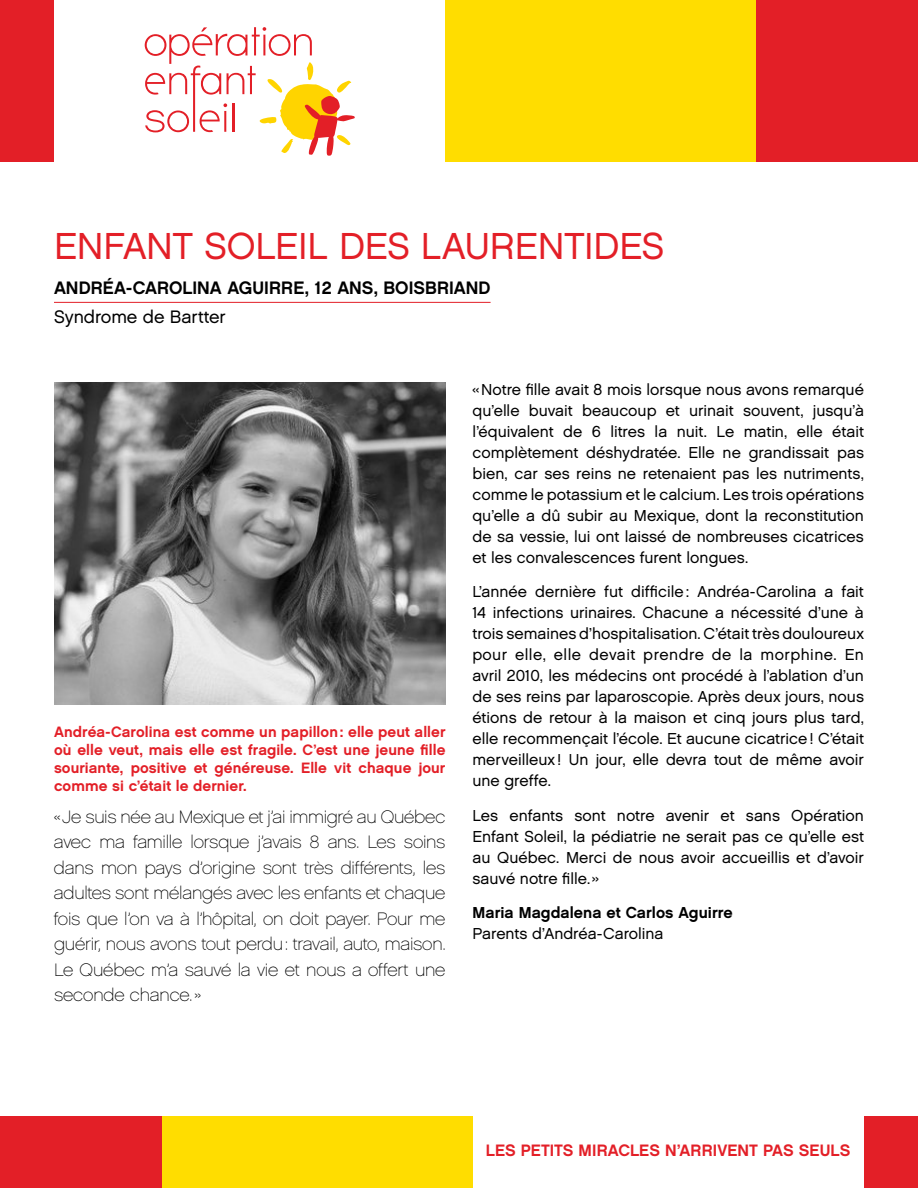
<style>
.page{position:relative;width:918px;height:1188px;background:#fff}
.page>*{position:absolute;margin:0;border:0;box-sizing:border-box;transform-origin:0 0}
.t1{font:37.5px "Chalet London Nineteen Sixty";letter-spacing:-.005em;color:#e31f27}
.t2{font:18px/25.5px "Chalet Paris Nineteen Sixty";letter-spacing:-.01em;color:#000;text-align:justify}
.t3{font:18px "Chalet New York Nineteen Sixty";letter-spacing:.005em;color:#000}
.t4{font:18px "Chalet London Nineteen Sixty";letter-spacing:-.005em;color:#000}
.t5{font:16.5px "Chalet New York Nineteen Sixty";letter-spacing:.005em;color:#e31f27}
.t6{font:15.9px/21px "Chalet London Nineteen Sixty";color:#000;text-align:justify}
.t7{font:15.9px "Chalet New York Nineteen Sixty";color:#000}
.t8{font:15px/18px "Chalet New York Nineteen Sixty";letter-spacing:.005em;color:#e31f27;text-align:justify}
</style>
<div class="page">
<div style="left:756px;top:0;width:162px;height:162px;background:#e31f27"></div>
<div style="left:0;top:1117px;width:162px;height:71px;background:#e31f27"></div>
<div style="left:446px;top:0;width:310px;height:162px;background:#fd0"></div>
<div style="left:162px;top:1117px;width:310px;height:71px;background:#fd0"></div>
<div style="left:0;top:0;width:54px;height:162px;background:#e31f27"></div>
<div style="left:864px;top:1117px;width:54px;height:71px;background:#e31f27"></div>
<img style="left:54px;top:382px;width:392px;height:322px">
<hr style="left:54px;top:302px;width:437px;height:1px;background:#e31f27">
<svg style="left:145px;top:27px;width:210px;height:129px"></svg>
<h1 class="t1" style="left:54px;top:223px;width:197px">Enfant Sole</h1>
<h1 class="t1" style="left:298px;top:223px;width:343px">il des Lau rentides</h1>
<p class="t3" style="left:54px;top:277px;width:438px">Andréa-Carolina Aguirre, 12 ans, Boisbriand</p>
<p class="t4" style="left:54px;top:305px;width:173px">Syndrome de Bartter</p>
<p class="t8" style="left:54px;top:722px;width:393px">Andréa-Carolina est comme un papillon: elle peut aller où elle veut, mais elle est fragile. C’est une jeune fille souriante, positive et généreuse. Elle vit chaque jour comme si c’était le dernier.</p>
<p class="t2" style="left:54px;top:804px;width:393px">« Je suis née au Mexique et j’ai immigré au Québec avec ma famille lorsque j’avais 8 ans. Les soins dans mon pays d’origine sont très différents, les adultes sont mélangés avec les enfants et chaque fois que l’on va à l’hôpital, on doit payer. Pour me guérir, nous avons tout perdu : travail, auto, maison.<br>Le Québec m’a sauvé la vie et nous a offert une seconde chance. »</p>
<p class="t6" style="left:472px;top:379px;width:393px">« Notre fille avait 8 mois lorsque nous avons remarqué qu’elle buvait beaucoup et urinait souvent, jusqu’à l’équivalent de 6 litres la nuit. Le matin, elle était complètement déshydratée. Elle ne grandissait pas bien, car ses reins ne retenaient pas les nutriments, comme le potassium et le calcium. Les trois opérations qu’elle a dû subir au Mexique, dont la reconstitution de sa vessie, lui ont laissé de nombreuses cicatrices et les convalescences furent longues.</p>
<p class="t6" style="left:472px;top:581px;width:393px">L’année dernière fut difficile : Andréa-Carolina a fait 14 infections urinaires. Chacune a nécessité d’une à trois semaines d’hospitalisation. C’était très douloureux pour elle, elle devait prendre de la morphine. En avril 2010, les médecins ont procédé à l’ablation d’un de ses reins par laparoscopie. Après deux jours, nous étions de retour à la maison et cinq jours plus tard, elle recommençait l’école. Et aucune cicatrice ! C’était merveilleux ! Un jour, elle devra tout de même avoir une greffe.</p>
<p class="t6" style="left:472px;top:805px;width:393px">Les enfants sont notre avenir et sans Opération Enfant Soleil, la pédiatrie ne serait pas ce qu’elle est au Québec. Merci de nous avoir accueillis et d’avoir sauvé notre fille. »</p>
<p class="t7" style="left:473px;top:903px;width:262px">Maria Magdalena et Carlos Aguirre</p>
<p class="t6" style="left:473px;top:923px;width:192px">Parents d’Andréa-Carolina</p>
<p class="t5" style="left:486px;top:1141px;width:366px">Les petits miracles n’arrivent pas seuls</p>
</div>
